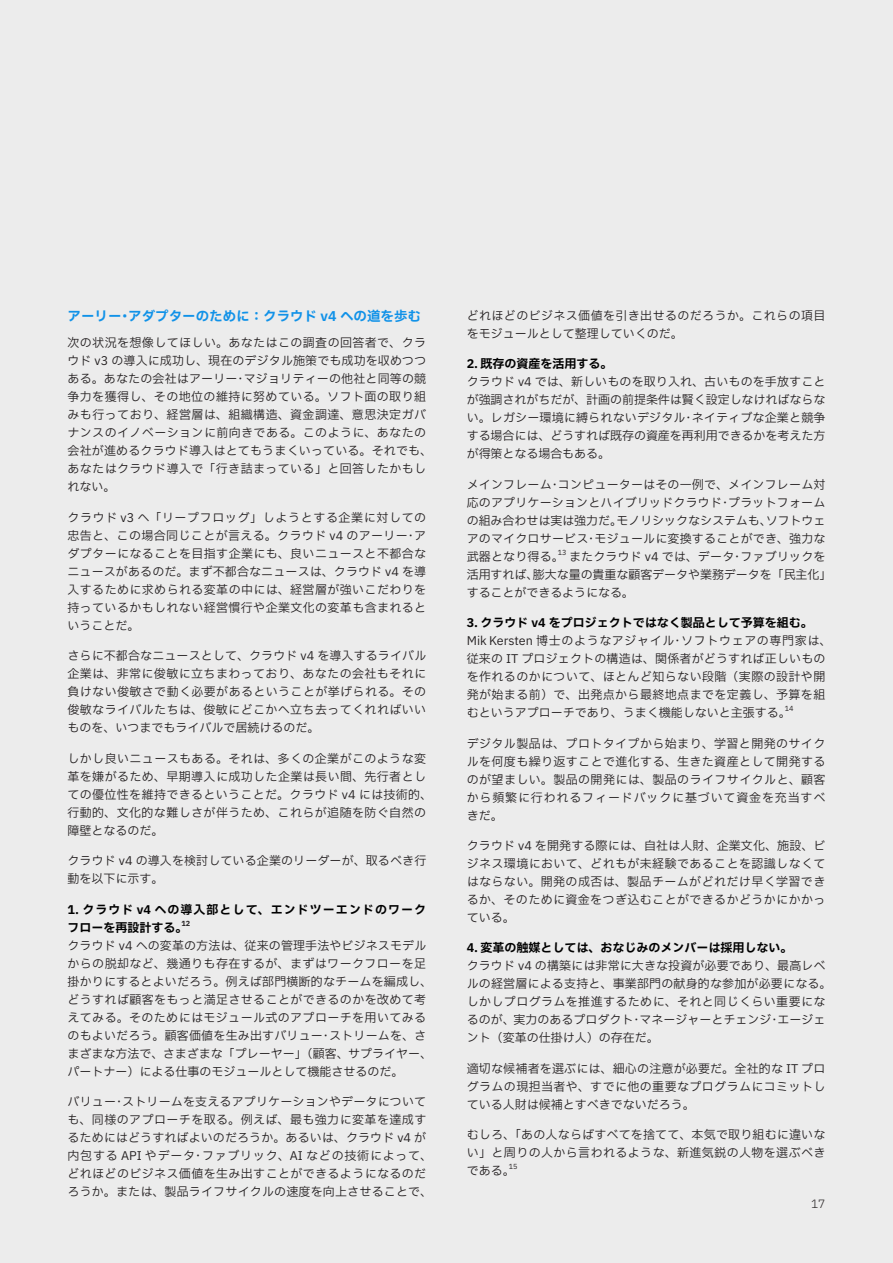
<style>
.page{position:relative;width:893px;height:1263px;background:#ececec}
.page>*{position:absolute;margin:0;border:0;box-sizing:border-box;transform-origin:0 0}
.t1{font:700 13.5px "IBM Plex Sans JP";color:#1192e8}
.t2{font:12px/18px "IBM Plex Sans JP";letter-spacing:.03em;color:#231f20;text-align:justify}
.t3{font:12px/18px "IBM Plex Sans JP";letter-spacing:.01em;color:#231f20}
.t4{font:700 12px "IBM Plex Sans JP";color:#000}
.t5{font:12px/18px "IBM Plex Sans JP";letter-spacing:-.005em;color:#231f20}
.t6{font:700 12px/18px "IBM Plex Sans JP";letter-spacing:.085em;color:#000}
.t7{font:300 12px "IBM Plex Sans";color:#231f20}
.t8{font:7.05px "IBM Plex Sans JP";color:#231f20}
.t9{font:700 7.05px "IBM Plex Sans JP";color:#231f20}
</style>
<div class="page">
<p class="t1" style="left:68px;top:306px;width:355px">アーリー・アダプターのために：クラウド v4 への道を歩む</p>
<p class="t2" style="left:68px;top:333px;width:366px;text-align:left">次の状況を想像してほしい。あなたはこの調査の回答者で、クラウド v3 の導入に成功し、現在のデジタル施策でも成功を収めつつある。あなたの会社はアーリー・マジョリティーの他社と同等の競争力を獲得し、その地位の維持に努めている。ソフト面の取り組みも行っており、経営層は、組織構造、資金調達、意思決定ガバナンスのイノベーションに前向きである。このように、あなたの会社が進めるクラウド導入はとてもうまくいっている。それでも、あなたはクラウド導入で「行き詰まっている」と回答したかもしれない。</p>
<p class="t2" style="left:68px;top:508px;width:360px">クラウド v3 へ「リープフロッグ」しようとする企業に対しての忠告と、この場合同じことが言える。クラウド v4 のアーリー・アダプターになることを目指す企業にも、良いニュースと不都合なニュースがあるのだ。まず不都合なニュースは、クラウド v4 を導入するために求められる変革の中には、経営層が強いこだわりを持っているかもしれない経営慣行や企業文化の変革も含まれるということだ。</p>
<p class="t2" style="left:68px;top:646px;width:360px">さらに不都合なニュースとして、クラウド v4 を導入するライバル企業は、非常に俊敏に立ちまわっており、あなたの会社もそれに負けない俊敏さで動く必要があるということが挙げられる。その俊敏なライバルたちは、俊敏にどこかへ立ち去ってくれればいいものを、いつまでもライバルで居続けるのだ。</p>
<p class="t2" style="left:68px;top:748px;width:366px;text-align:left">しかし良いニュースもある。それは、多くの企業がこのような変革を嫌がるため、早期導入に成功した企業は長い間、先行者としての優位性を維持できるということだ。クラウド v4 には技術的、行動的、文化的な難しさが伴うため、これらが追随を防ぐ自然の障壁となるのだ。</p>
<p class="t3" style="left:68px;top:851px;width:360px">クラウド v4 の導入を検討している企業のリーダーが、取るべき行動を以下に示す。</p>
<p class="t6" style="left:68px;top:899px;width:360px">1. クラウド v4 への導入部として、エンドツーエンドのワークフローを再設計する。</p>
<p class="t9" style="left:182px;top:918px;width:10px">12</p>
<p class="t2" style="left:68px;top:935px;width:366px;text-align:left">クラウド v4 への変革の方法は、従来の管理手法やビジネスモデルからの脱却など、幾通りも存在するが、まずはワークフローを足掛かりにするとよいだろう。例えば部門横断的なチームを編成し、どうすれば顧客をもっと満足させることができるのかを改めて考えてみる。そのためにはモジュール式のアプローチを用いてみるのもよいだろう。顧客価値を生み出すバリュー・ストリームを、さまざまな方法で、さまざまな「プレーヤー」（顧客、サプライヤー、パートナー）による仕事のモジュールとして機能させるのだ。</p>
<p class="t2" style="left:68px;top:1092px;width:366px;text-align:left">バリュー・ストリームを支えるアプリケーションやデータについても、同様のアプローチを取る。例えば、最も強力に変革を達成するためにはどうすればよいのだろうか。あるいは、クラウド v4 が内包する API やデータ・ファブリック、AI などの技術によって、どれほどのビジネス価値を生み出すことができるようになるのだろうか。または、製品ライフサイクルの速度を向上させることで、</p>
<p class="t2" style="left:467px;top:306px;width:360px">どれほどのビジネス価値を引き出せるのだろうか。これらの項目をモジュールとして整理していくのだ。</p>
<p class="t4" style="left:467px;top:355px;width:147px">2. 既存の資産を活用する。</p>
<p class="t2" style="left:467px;top:372px;width:360px">クラウド v4 では、新しいものを取り入れ、古いものを手放すことが強調されがちだが、計画の前提条件は賢く設定しなければならない。レガシー環境に縛られないデジタル・ネイティブな企業と競争する場合には、どうすれば既存の資産を再利用できるかを考えた方が得策となる場合もある。</p>
<p class="t2" style="left:467px;top:474px;width:360px">メインフレーム・コンピューターはその一例で、メインフレーム対応のアプリケーションとハイブリッドクラウド・プラットフォームの組み合わせは実は強力だ。モノリシックなシステムも、ソフトウェアのマイクロサービス・モジュールに変換することができ、強力な武器となり得る。またクラウド v4 では、データ・ファブリックを</p>
<p class="t8" style="left:558px;top:547px;width:10px">13</p>
<p class="t5" style="left:467px;top:564px;width:366px">活用すれば、膨大な量の貴重な顧客データや業務データを「民主化」することができるようになる。</p>
<p class="t4" style="left:467px;top:613px;width:348px">3. クラウド v4 をプロジェクトではなく製品として予算を組む。</p>
<p class="t2" style="left:467px;top:631px;width:366px;text-align:left">Mik Kersten 博士のようなアジャイル・ソフトウェアの専門家は、従来の IT プロジェクトの構造は、関係者がどうすれば正しいものを作れるのかについて、ほとんど知らない段階（実際の設計や開発が始まる前）で、出発点から最終地点までを定義し、予算を組むというアプローチであり、うまく機能しないと主張する。</p>
<p class="t8" style="left:785px;top:703px;width:10px">14</p>
<p class="t2" style="left:467px;top:733px;width:360px">デジタル製品は、プロトタイプから始まり、学習と開発のサイクルを何度も繰り返すことで進化する、生きた資産として開発するのが望ましい。製品の開発には、製品のライフサイクルと、顧客から頻繁に行われるフィードバックに基づいて資金を充当すべきだ。</p>
<p class="t2" style="left:467px;top:836px;width:360px">クラウド v4 を開発する際には、自社は人財、企業文化、施設、ビジネス環境において、どれもが未経験であることを認識しなくてはならない。開発の成否は、製品チームがどれだけ早く学習できるか、そのために資金をつぎ込むことができるかどうかにかかっている。</p>
<p class="t4" style="left:467px;top:939px;width:327px">4. 変革の触媒としては、おなじみのメンバーは採用しない。</p>
<p class="t3" style="left:467px;top:956px;width:366px">クラウド v4 の構築には非常に大きな投資が必要であり、最高レベルの経営層による支持と、事業部門の献身的な参加が必要になる。しかしプログラムを推進するために、それと同じくらい重要になるのが、実力のあるプロダクト・マネージャーとチェンジ・エージェント（変革の仕掛け人）の存在だ。</p>
<p class="t2" style="left:467px;top:1059px;width:360px">適切な候補者を選ぶには、細心の注意が必要だ。全社的な IT プログラムの現担当者や、すでに他の重要なプログラムにコミットしている人財は候補とすべきでないだろう。</p>
<p class="t2" style="left:467px;top:1125px;width:360px">むしろ、「あの人ならばすべてを捨てて、本気で取り組むに違いない」と周りの人から言われるような、新進気鋭の人物を選ぶべきである。</p>
<p class="t8" style="left:509px;top:1162px;width:10px">15</p>
<p class="t7" style="left:811px;top:1195px;width:16px">17</p>
</div>
